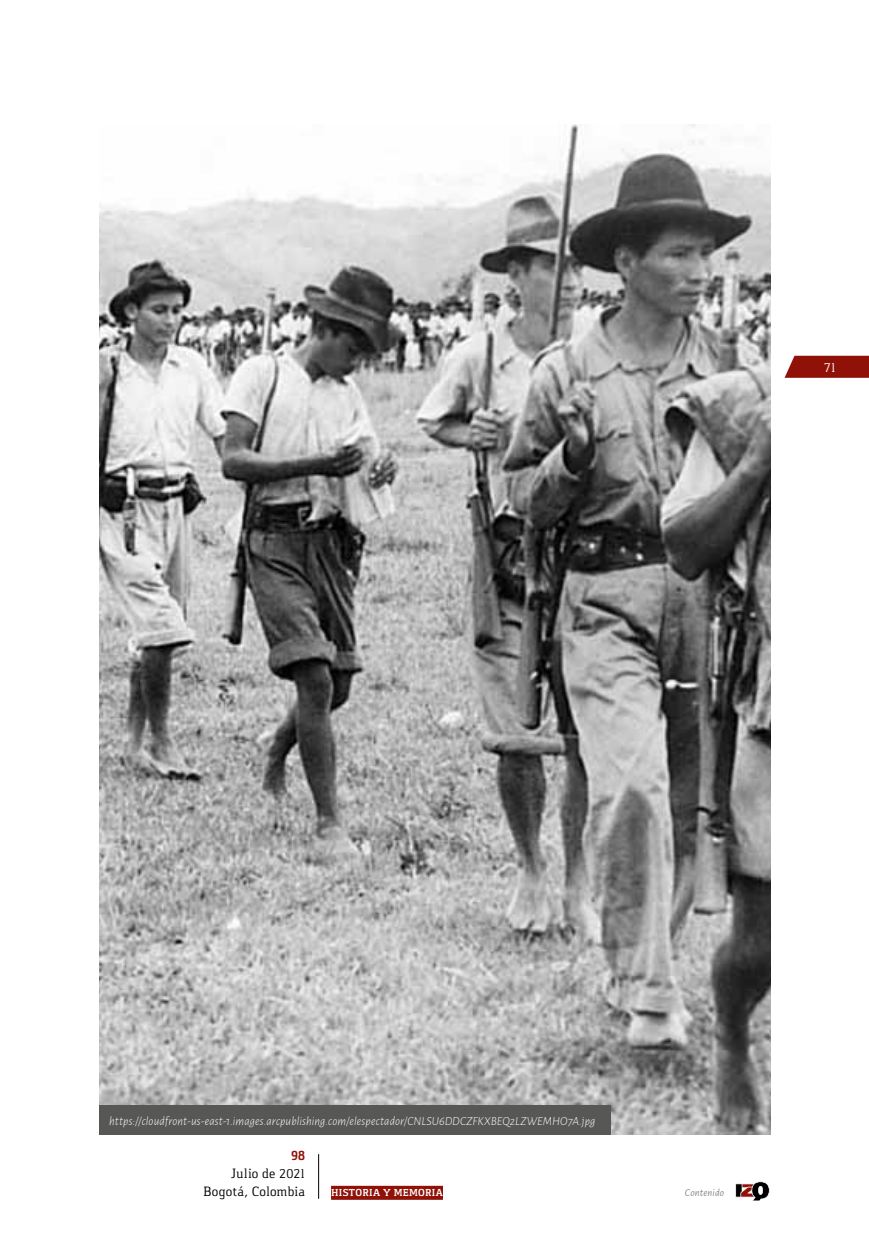
<style>
.page{position:relative;width:869px;height:1241px;background:#fff}
.page>*{position:absolute;margin:0;border:0;box-sizing:border-box;transform-origin:0 0}
.t1{font:14px/18.2px "Gaspar";letter-spacing:.005em;color:#000;text-align:right}
.t2{font:14px "Gaspar";color:#fff}
.t3{font:700 14px "Gaspar";color:#901107}
.t4{font:italic 300 12.25px "Alegreya Sans";letter-spacing:.01em;color:#fff}
.t5{font:700 10.5px "Gaspar";letter-spacing:.035em;color:#fff}
.t6{font:italic 10.5px "Alegreya Sans";letter-spacing:.015em;color:#878787}
</style>
<div class="page">
<svg style="left:784px;top:356px;width:84px;height:22px;background:#982219"></svg>
<img style="left:99px;top:124px;width:671px;height:1010px">
<div style="left:99px;top:1104px;width:511px;height:30px;background:#575756"></div>
<hr style="left:318px;top:1153px;width:1px;height:45px;background:#000">
<div style="left:331px;top:1185px;width:112px;height:14px;background:#901107"></div>
<svg style="left:735px;top:1181px;width:34px;height:19px"></svg>
<p class="t2" style="left:823px;top:359px;width:13px">71</p>
<p class="t4" style="left:109px;top:1112px;width:487px">https://cloudfront-us-east-1.images.arcpublishing.com/elespectador/CNLSU6DDCZFKXBEQ2LZWEMHO7A.jpg</p>
<p class="t3" style="left:291px;top:1146px;width:16px">98</p>
<p class="t1" style="left:203px;top:1164px;width:103px">Julio de 2021<br>Bogotá, Colombia</p>
<p class="t5" style="left:331px;top:1186px;width:113px">HISTORIA Y MEMORIA</p>
<p class="t6" style="left:684px;top:1185px;width:41px">Contenido</p>
</div>
